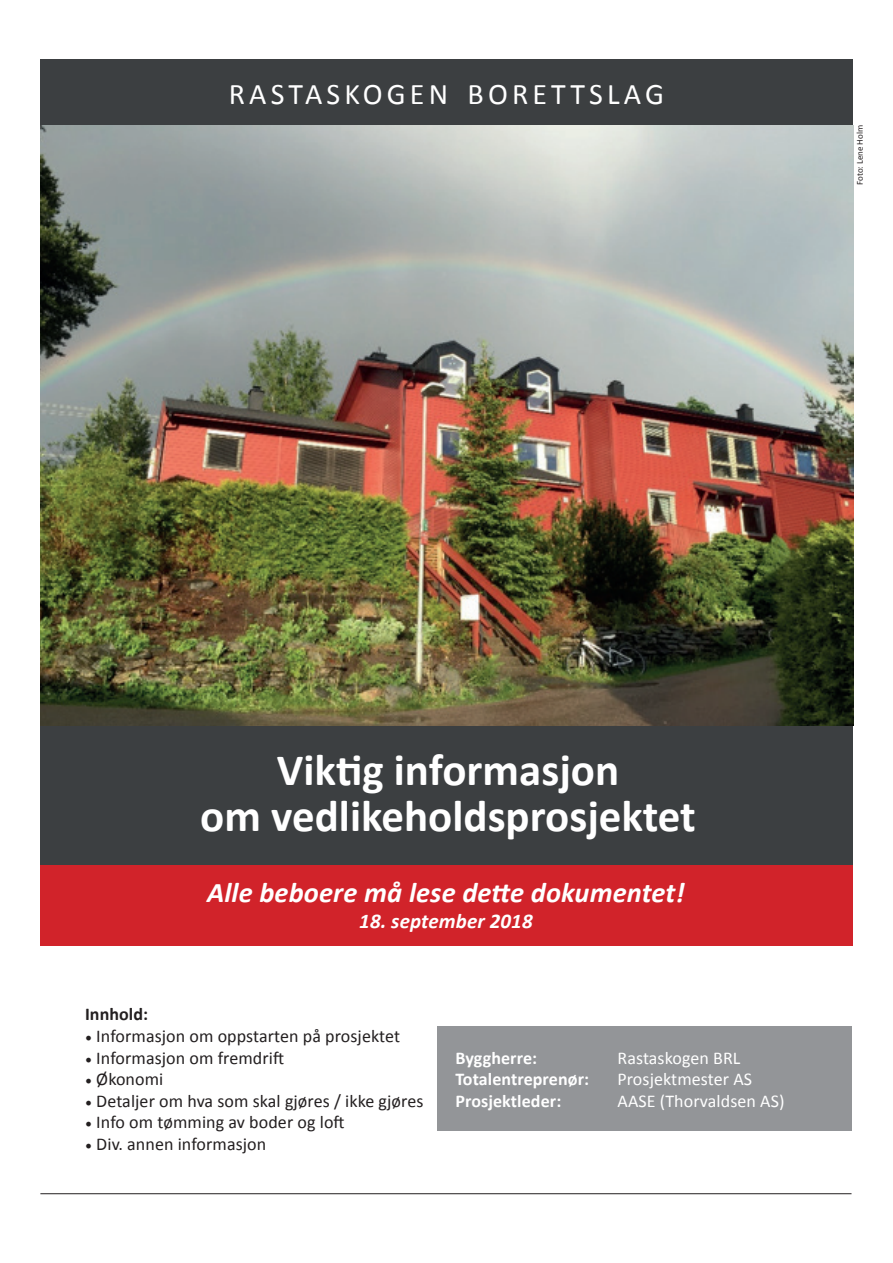
<style>
.page{position:relative;width:893px;height:1263px;background:#fff}
.page>*{position:absolute;margin:0;border:0;box-sizing:border-box;transform-origin:0 0}
.t1{font:700 45px/46.5px "Calibri";color:#fff;text-align:center}
.t2{font:30px "Calibri";letter-spacing:.14em;color:#fff}
.t3{font:italic 700 28.5px "Calibri";letter-spacing:.005em;color:#fff}
.t4{font:italic 700 21px "Calibri";letter-spacing:.005em;color:#fff}
.t5{font:18px "Calibri";letter-spacing:.005em;color:#231f20}
.t6{font:700 18px "Calibri";letter-spacing:.005em;color:#fff}
.t7{font:18px "Calibri";letter-spacing:.005em;color:#fff}
.t8{font:700 18px "Calibri";letter-spacing:.005em;color:#231f20}
.t9{font:9px "Calibri";color:#231f20}
.s1{font-family:"Minion Pro"}
.s2{font-weight:400}
</style>
<div class="page">
<div style="left:40px;top:60px;width:813px;height:65px;background:#3c3f41"></div>
<div style="left:40px;top:725px;width:813px;height:140px;background:#3c3f41"></div>
<div style="left:40px;top:865px;width:813px;height:81px;background:#d1232a"></div>
<div style="left:437px;top:1026px;width:414px;height:105px;background:#939598"></div>
<hr style="left:40px;top:1193px;width:811px;height:1px;background:#231f20">
<img style="left:40px;top:125px;width:813px;height:600px">
<h2 class="t2" style="left:229px;top:75px;width:437px">Rastaskogen bor ettslag</h2>
<p class="t9" style="left:854px;top:185px;width:61px;rotate:-90deg">Foto: Lene Holm</p>
<h1 class="t1" style="left:200px;top:746px;width:497px">Viktig informasjon<br>om vedlikeholdsprosjektet</h1>
<h3 class="t3" style="left:207px;top:875px;width:479px">Alle beboere må lese dette dokumentet!</h3>
<p class="t4" style="left:359px;top:907px;width:175px">18. september 2018</p>
<p class="t8" style="left:85px;top:1003px;width:65px">Innhold:</p>
<p class="t5" style="left:85px;top:1024px;width:317px"><span class="s1">•</span> Informasjon om oppstarten på prosjektet</p>
<p class="t5" style="left:85px;top:1046px;width:201px"><span class="s1">•</span> Informasjon om fremdrift</p>
<p class="t5" style="left:85px;top:1068px;width:80px"><span class="s1">•</span> Økonomi</p>
<p class="t5" style="left:85px;top:1089px;width:340px"><span class="s1">•</span> Detaljer om hva som skal gjøres / ikke gjøres</p>
<p class="t5" style="left:85px;top:1111px;width:261px"><span class="s1">•</span> Info om tømming av boder og loft</p>
<p class="t5" style="left:85px;top:1132px;width:183px"><span class="s1">•</span> Div. annen informasjon</p>
<p class="t6" style="left:455px;top:1046px;width:83px">Byggherre:</p>
<p class="t7" style="left:617px;top:1046px;width:123px">Rastaskogen BRL</p>
<p class="t6" style="left:455px;top:1068px;width:135px">Totalentreprenør:</p>
<p class="t7" style="left:617px;top:1068px;width:126px">Prosjektmester AS</p>
<p class="t6" style="left:455px;top:1089px;width:129px">Prosjektleder: <span class="s2">AASE</span></p>
<p class="t7" style="left:660px;top:1089px;width:126px">(Thorvaldsen AS)</p>
</div>
